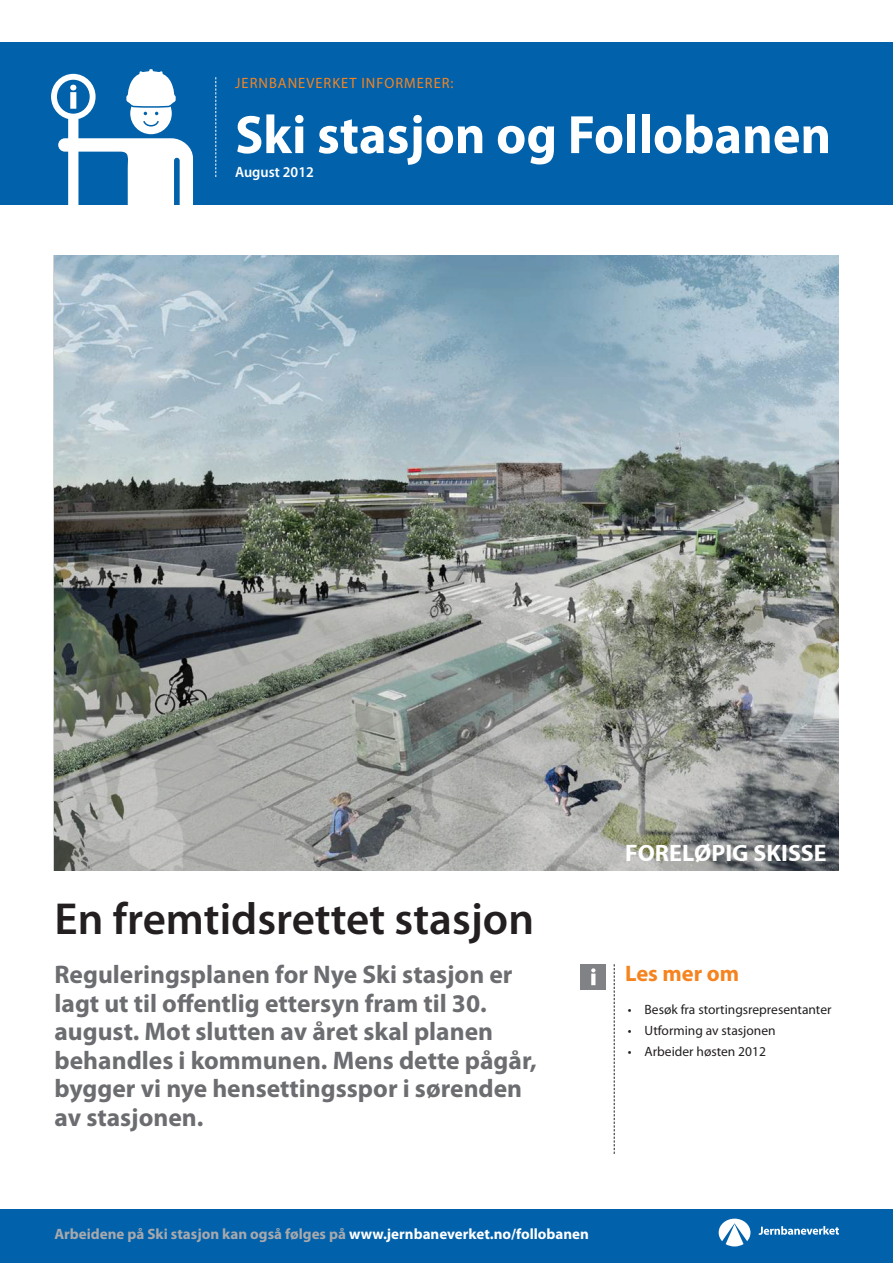
<style>
.page{position:relative;width:893px;height:1263px;background:#fff}
.page>*{position:absolute;margin:0;border:0;box-sizing:border-box;transform-origin:0 0}
.t1{font:700 54.45px "Myriad Pro";color:#fff;scale:.96 1}
.t2{font:600 45px "Myriad Pro";color:#231f20}
.t3{font:700 25.5px/28.5px "Myriad Pro";color:#6c6d70}
.t4{font:700 24px "Myriad";color:#fff}
.t5{font:700 22.5px "Myriad Pro";color:#f58420}
.t6{font:700 15px "Myriad Pro";color:#a8a9ad}
.t7{font:15px "Myriad Pro";letter-spacing:.07em;color:#f58420;scale:.96 1}
.t8{font:600 15px "Myriad Pro";color:#fff;scale:.96 1}
.t9{font:13.5px "Myriad Pro";color:#231f20}
.s1{color:#fff}
</style>
<div class="page">
<div style="left:0;top:1209px;width:893px;height:54px;background:#0161aa"></div>
<svg style="left:759px;top:1226px;width:80px;height:9px"></svg>
<svg style="left:719px;top:1218px;width:31px;height:28px"></svg>
<div style="left:0;top:43px;width:893px;height:162px;background:#0161aa"></div>
<svg style="left:215px;top:77px;width:1px;height:100px"></svg>
<svg style="left:614px;top:964px;width:1px;height:190px"></svg>
<div style="left:581px;top:964px;width:25px;height:25px;background:#808285"></div>
<svg style="left:591px;top:973px;width:4px;height:12px"></svg>
<svg style="left:591px;top:968px;width:4px;height:4px"></svg>
<div style="left:130px;top:93px;width:42px;height:41px;background:#fff;border-radius:50%"></div>
<svg style="left:126px;top:69px;width:50px;height:58px"></svg>
<svg style="left:58px;top:138px;width:135px;height:67px"></svg>
<svg style="left:54px;top:77px;width:39px;height:40px"></svg>
<div style="left:51px;top:74px;width:45px;height:46px;border:6px solid #fff;border-radius:50%"></div>
<div style="left:68px;top:119px;width:10px;height:86px;background:#fff"></div>
<svg style="left:70px;top:85px;width:6px;height:24px"></svg>
<img style="left:55px;top:255px;width:783px;height:615px">
<p class="t7" style="left:235px;top:74px;width:229px">jernbaneverket informerer:</p>
<h1 class="t1" style="left:235px;top:99px;width:622px">Ski stasjon og Follobanen</h1>
<p class="t8" style="left:235px;top:162px;width:83px">August 2012</p>
<h2 class="t2" style="left:55px;top:890px;width:481px">En fremtidsrettet stasjon</h2>
<p class="t3" style="left:55px;top:960px;width:484px">Reguleringsplanen for Nye Ski stasjon er lagt ut til offentlig ettersyn fram til 30. august. Mot slutten av året skal planen behandles i kommunen. Mens dette pågår, bygger vi nye hensettingsspor i sørenden av stasjonen.</p>
<p class="t4" style="left:625px;top:841px;width:203px">FORELØPIG SKISSE</p>
<p class="t5" style="left:625px;top:959px;width:116px">Les mer om</p>
<p class="t9" style="left:628px;top:1001px;width:205px">• Besøk fra stortingsrepresentanter</p>
<p class="t9" style="left:628px;top:1022px;width:149px">• Utforming av stasjonen</p>
<p class="t9" style="left:628px;top:1043px;width:140px">• Arbeider høsten 2012</p>
<p class="t6" style="left:55px;top:1224px;width:536px">Arbeidene på Ski stasjon kan også følges på <span class="s1">www.jernbaneverket.no/follobanen</span></p>
</div>
